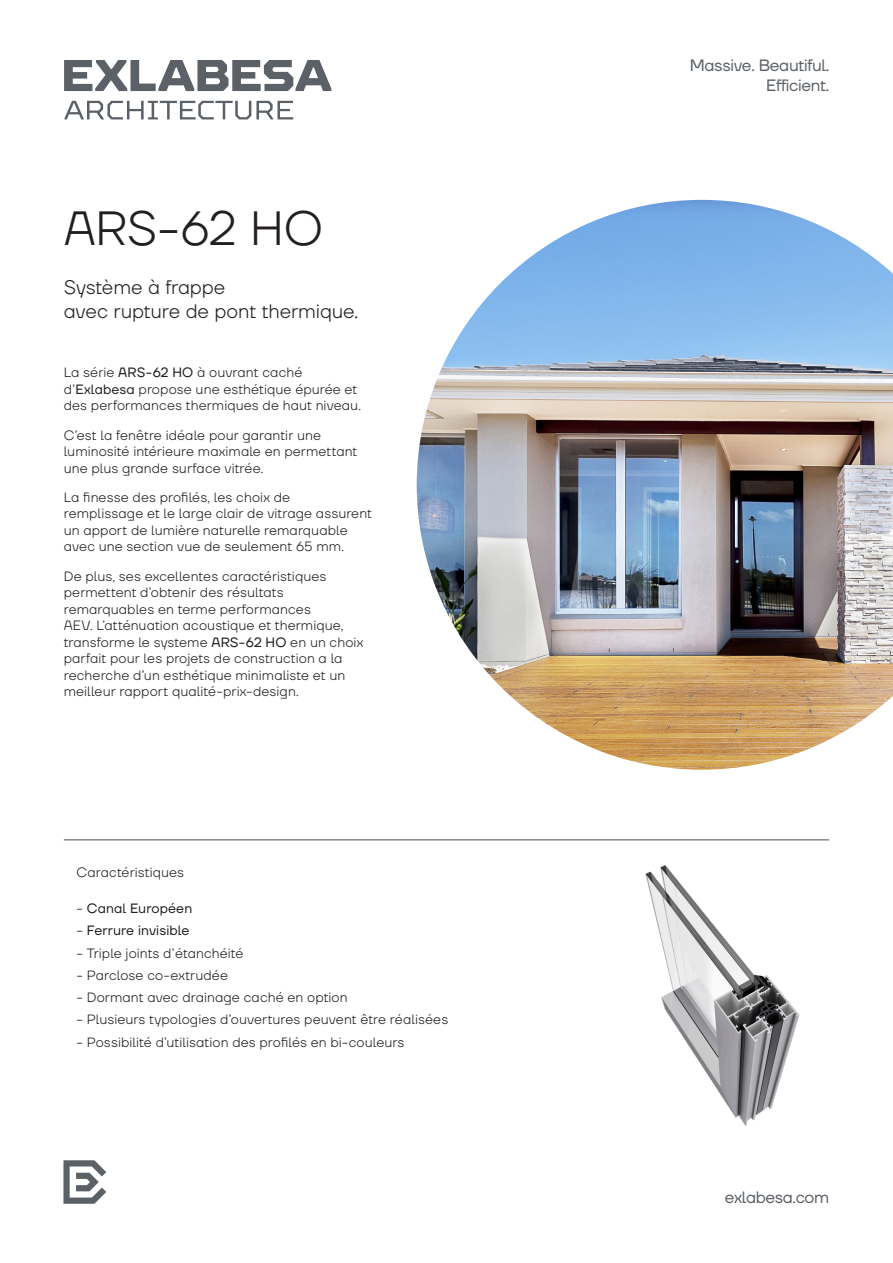
<style>
.page{position:relative;width:893px;height:1263px;background:#fff}
.page>*{position:absolute;margin:0;border:0;box-sizing:border-box;transform-origin:0 0}
.t1{font:300 48px "TT Firs Neue";letter-spacing:-.02em;color:#231f20}
.t2{font:300 19.5px/23.4px "TT Firs Neue";letter-spacing:-.005em;color:#231f20}
.t3{font:16.5px/19.8px "TT Firs Neue";letter-spacing:-.02em;color:#5c6167;text-align:right}
.t4{font:300 13.5px/16.5px "TT Firs Neue";letter-spacing:.005em;color:#231f20}
.t5{font:13.5px "TT Firs Neue";letter-spacing:.01em;color:#231f20}
.s1{font-weight:400}
.s2{font-weight:300}
</style>
<div class="page">
<svg style="left:64px;top:60px;width:267px;height:31px"></svg>
<svg style="left:64px;top:101px;width:229px;height:18px"></svg>
<hr style="left:64px;top:839px;width:765px;height:1px;background:#5c6167">
<svg style="left:63px;top:1160px;width:43px;height:44px"></svg>
<img style="left:645px;top:865px;width:155px;height:261px">
<img style="left:417px;top:200px;width:476px;height:570px">
<h1 class="t1" style="left:64px;top:196px;width:261px">ARS-62 HO</h1>
<h2 class="t2" style="left:64px;top:275px;width:296px">Système à frappe<br>avec rupture de pont thermique.</h2>
<p class="t4" style="left:64px;top:364px;width:299px">La série <span class="s1">ARS-62 HO</span> à ouvrant caché d’<span class="s1">Exlabesa</span> propose une esthétique épurée et des performances thermiques de haut niveau.</p>
<p class="t4" style="left:64px;top:426px;width:295px">C’est la fenêtre idéale pour garantir une luminosité intérieure maximale en permettant une plus grande surface vitrée.</p>
<p class="t4" style="left:64px;top:489px;width:310px">La finesse des profilés, les choix de remplissage et le large clair de vitrage assurent un apport de lumière naturelle remarquable avec une section vue de seulement 65 mm.</p>
<p class="t4" style="left:64px;top:567px;width:301px">De plus, ses excellentes caractéristiques permettent d’obtenir des résultats remarquables en terme performances<br>AEV. L’atténuation acoustique et thermique, transforme le systeme <span class="s1">ARS-62 HO</span> en un choix parfait pour les projets de construction a la recherche d’un esthétique minimaliste et un meilleur rapport qualité-prix-design.</p>
<p class="t4" style="left:77px;top:864px;width:109px">Caractéristiques</p>
<p class="t5" style="left:77px;top:899px;width:117px"><span class="s2">-</span> Canal Européen</p>
<p class="t5" style="left:77px;top:921px;width:115px"><span class="s2">-</span> Ferrure invisible</p>
<p class="t4" style="left:77px;top:944px;width:168px">- Triple joints d’étanchéité</p>
<p class="t4" style="left:77px;top:966px;width:153px">- Parclose co-extrudée</p>
<p class="t4" style="left:77px;top:989px;width:273px">- Dormant avec drainage caché en option</p>
<p class="t4" style="left:77px;top:1011px;width:373px">- Plusieurs typologies d’ouvertures peuvent être réalisées</p>
<p class="t4" style="left:77px;top:1033px;width:329px">- Possibilité d’utilisation des profilés en bi-couleurs</p>
<p class="t3" style="left:690px;top:55px;width:141px">Massive. Beautiful.<br>Efficient.</p>
<p class="t3" style="left:725px;top:1187px;width:106px">exlabesa.com</p>
</div>
